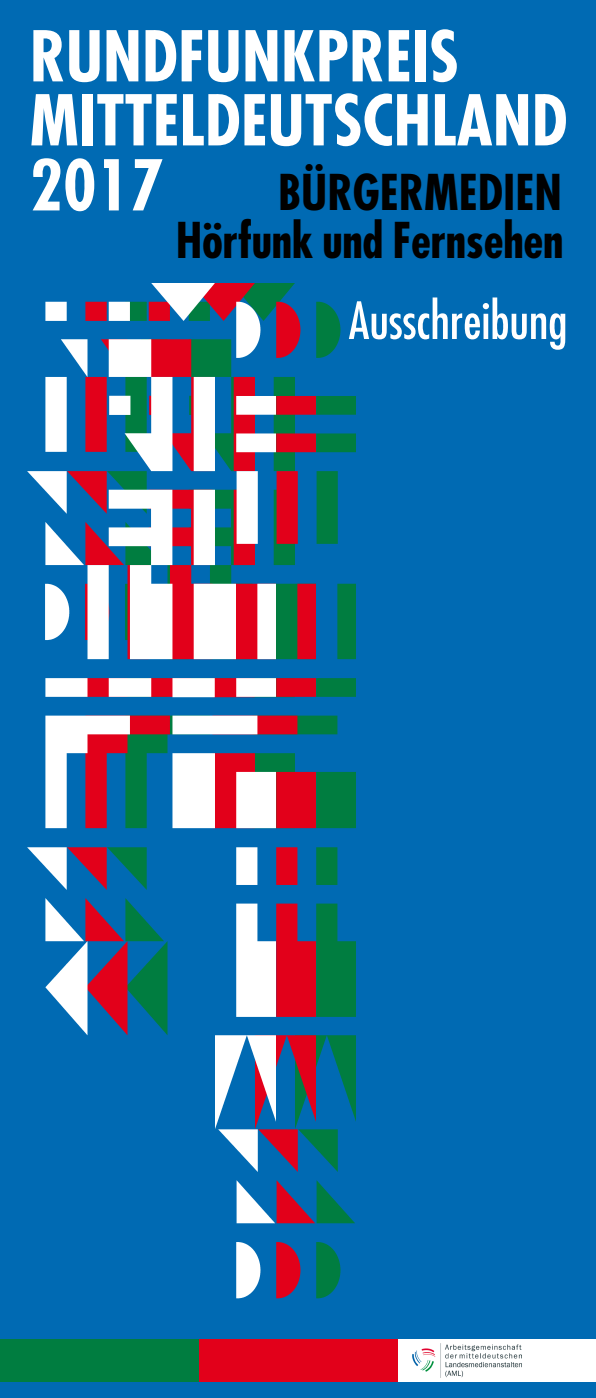
<style>
.page{position:relative;width:596px;height:1398px;background:#fff}
.page>*{position:absolute;margin:0;border:0;box-sizing:border-box;transform-origin:0 0}
.t1{font:700 condensed 68px/64.5px "Futura LT";color:#fff}
.t2{font:condensed 50px "Futura LT";color:#fff}
.t3{font:700 condensed 48px/48px "Futura LT";letter-spacing:-.005em;color:#000;text-align:right}
</style>
<div class="page">
<div style="left:0;top:0;width:595px;height:1397px;background:#006ab3"></div>
<img style="left:315px;top:283px;width:40px;height:1017px">
<img style="left:275px;top:283px;width:40px;height:1017px">
<img style="left:26px;top:283px;width:249px;height:1017px">
<div style="left:0;top:1338px;width:200px;height:43px;background:#007d40"></div>
<div style="left:199px;top:1338px;width:199px;height:43px;background:#e2001a"></div>
<div style="left:398px;top:1338px;width:197px;height:43px;background:#fff"></div>
<img style="left:412px;top:1343px;width:109px;height:34px">
<p class="t1" style="left:30px;top:24px;width:539px">RUNDFUNKPREIS<br>MITTELDEUTSCHLAND<br>2017</p>
<p class="t3" style="left:176px;top:169px;width:389px">BÜRGERMEDIEN<br>Hörfunk und Fernsehen</p>
<p class="t2" style="left:348px;top:290px;width:220px">Ausschreibung</p>
</div>
